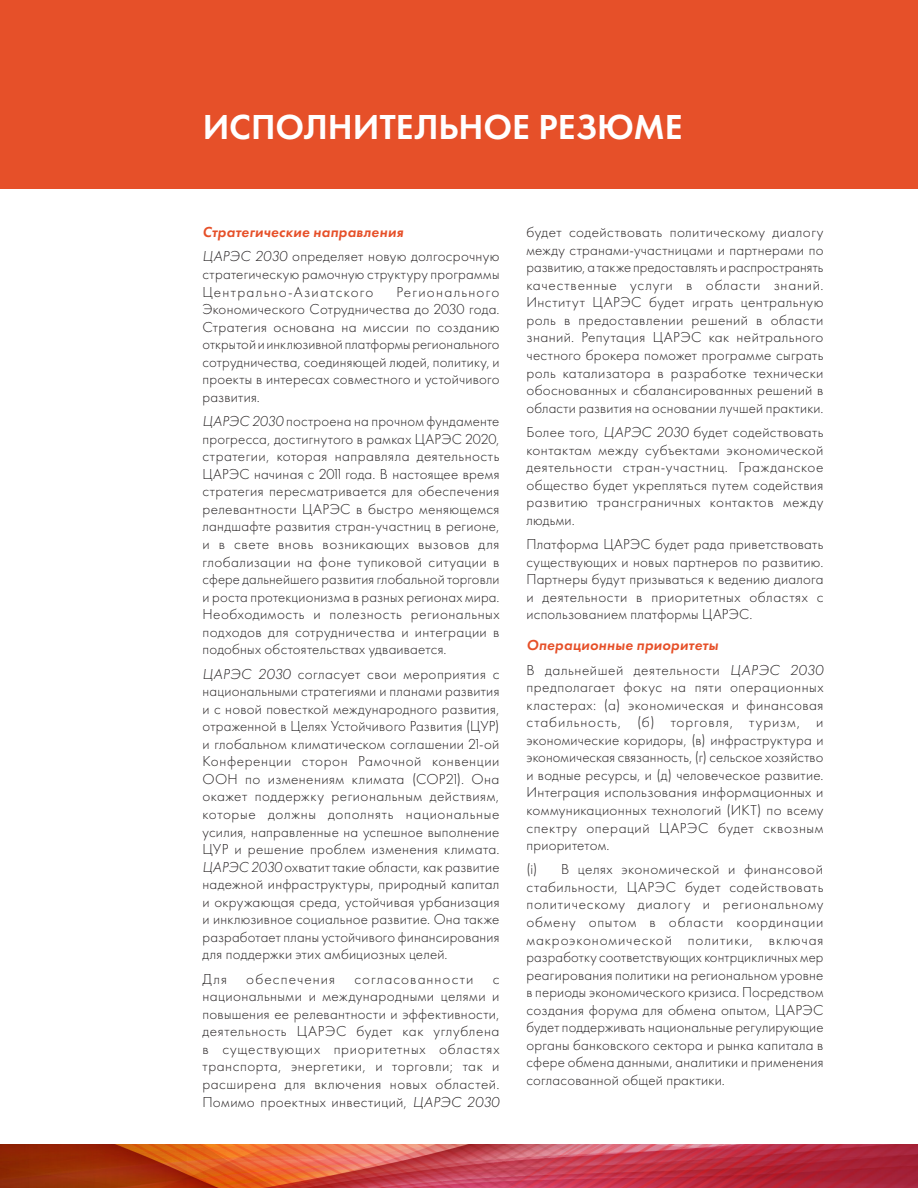
<style>
.page{position:relative;width:918px;height:1188px;background:#fff}
.page>*{position:absolute;margin:0;border:0;box-sizing:border-box;transform-origin:0 0}
.Paragraph_Style_3_co{font:600 36px "Futura PT";color:#fff}
.body{font:300 15px/17.5px "Futura PT";letter-spacing:.02em;color:#231f20;text-align:justify}
.Paragraph_Style_3_co-2{font:italic 600 15px "Futura PT";letter-spacing:.015em;color:#e65029}
.body-2{font:300 15px "Futura PT";letter-spacing:.07em;color:#231f20}
.s1{font-style:italic}
</style>
<div class="page">
<img style="left:0;top:1145px;width:918px;height:43px">
<div style="left:0;top:0;width:918px;height:189px;background:#e65029"></div>
<p class="Paragraph_Style_3_co" style="left:203px;top:104px;width:481px">ИСПОЛНИТЕЛЬНОЕ РЕЗЮМЕ</p>
<p class="Paragraph_Style_3_co-2" style="left:202px;top:222px;width:202px">Стратегические направления</p>
<p class="body" style="left:202px;top:248px;width:299px"><span class="s1">ЦАРЭС 2030</span> определяет новую долгосрочную стратегическую рамочную структуру программы Центрально-Азиатского</p>
<p class="body" style="left:202px;top:283px;width:299px;text-indent:194px">Регионального Экономического Сотрудничества до 2030 года.<br>Стратегия основана на миссии по созданию открытой и инклюзивной платформы регионального сотрудничества, соединяющей людей, политику, и проекты в интересах совместного и устойчивого развития.</p>
<p class="body" style="left:202px;top:413px;width:299px"><span class="s1">ЦАРЭС 2030</span> построена на прочном фундаменте прогресса, достигнутого в рамках ЦАРЭС 2020, стратегии, которая направляла деятельность ЦАРЭС начиная с 2011 года. В настоящее время стратегия пересматривается для обеспечения релевантности ЦАРЭС в быстро меняющемся ландшафте развития стран-участниц в регионе, и в свете вновь возникающих вызовов для глобализации на фоне тупиковой ситуации в сфере дальнейшего развития глобальной торговли и роста протекционизма в разных регионах мира.<br>Необходимость и полезность региональных подходов для сотрудничества и интеграции в подобных обстоятельствах удваивается.</p>
<p class="body" style="left:202px;top:665px;width:299px"><span class="s1">ЦАРЭС 2030</span> согласует свои мероприятия с национальными стратегиями и планами развития и с новой повесткой международного развития, отраженной в Целях Устойчивого Развития (ЦУР) и глобальном климатическом соглашении 21-ой Конференции сторон Рамочной конвенции ООН по изменениям климата (СОР21). Она окажет поддержку региональным действиям, которые должны дополнять национальные усилия, направленные на успешное выполнение ЦУР и решение проблем изменения климата.<br><span class="s1">ЦАРЭС 2030</span> охватит такие области, как развитие надежной инфраструктуры, природный капитал и окружающая среда, устойчивая урбанизация и инклюзивное социальное развитие. Она также разработает планы устойчивого финансирования для поддержки этих амбициозных целей.</p>
<p class="body" style="left:202px;top:970px;width:26px">Для</p>
<p class="body-2" style="left:246px;top:970px;width:90px">обеспечения</p>
<p class="body-2" style="left:354px;top:970px;width:121px">согласованности</p>
<p class="body" style="left:202px;top:970px;width:299px;text-indent:290px">с национальными и международными целями и повышения ее релевантности и эффективности, деятельность ЦАРЭС будет как углублена в существующих приоритетных областях транспорта, энергетики, и торговли; так и расширена для включения новых областей.<br>Помимо проектных инвестиций, <span class="s1">ЦАРЭС 2030</span></p>
<p class="body" style="left:526px;top:224px;width:299px">будет содействовать политическому диалогу между странами-участницами и партнерами по развитию, а также предоставлять и распространять качественные услуги в области знаний.<br>Институт ЦАРЭС будет играть центральную роль в предоставлении решений в области знаний. Репутация ЦАРЭС как нейтрального честного брокера поможет программе сыграть роль катализатора в разработке технически обоснованных и сбалансированных решений в области развития на основании лучшей практики.</p>
<p class="body" style="left:526px;top:423px;width:299px">Более того, <span class="s1">ЦАРЭС 2030</span> будет содействовать контактам между субъектами экономической деятельности стран-участниц. Гражданское общество будет укрепляться путем содействия развитию трансграничных контактов между людьми.</p>
<p class="body" style="left:526px;top:535px;width:299px">Платформа ЦАРЭС будет рада приветствовать существующих и новых партнеров по развитию.<br>Партнеры будут призываться к ведению диалога и деятельности в приоритетных областях с использованием платформы ЦАРЭС.</p>
<p class="Paragraph_Style_3_co-2" style="left:526px;top:636px;width:193px">Операционные приоритеты</p>
<p class="body" style="left:526px;top:661px;width:299px">В дальнейшей деятельности <span class="s1">ЦАРЭС 2030 </span>предполагает фокус на пяти операционных кластерах: (а) экономическая и финансовая стабильность, (б) торговля, туризм, и экономические коридоры, (в) инфраструктура и экономическая связанность, (г) сельское хозяйство и водные ресурсы, и (д) человеческое развитие.<br>Интеграция использования информационных и коммуникационных технологий (ИКТ) по всему спектру операций ЦАРЭС будет сквозным приоритетом.</p>
<p class="body" style="left:526px;top:861px;width:299px">(i) В целях экономической и финансовой стабильности, ЦАРЭС будет содействовать политическому диалогу и региональному обмену опытом в области координации макроэкономической политики, включая разработку соответствующих контрцикличных мер реагирования политики на региональном уровне в периоды экономического кризиса. Посредством создания форума для обмена опытом, ЦАРЭС будет поддерживать национальные регулирующие органы банковского сектора и рынка капитала в сфере обмена данными, аналитики и применения согласованной общей практики.</p>
</div>
